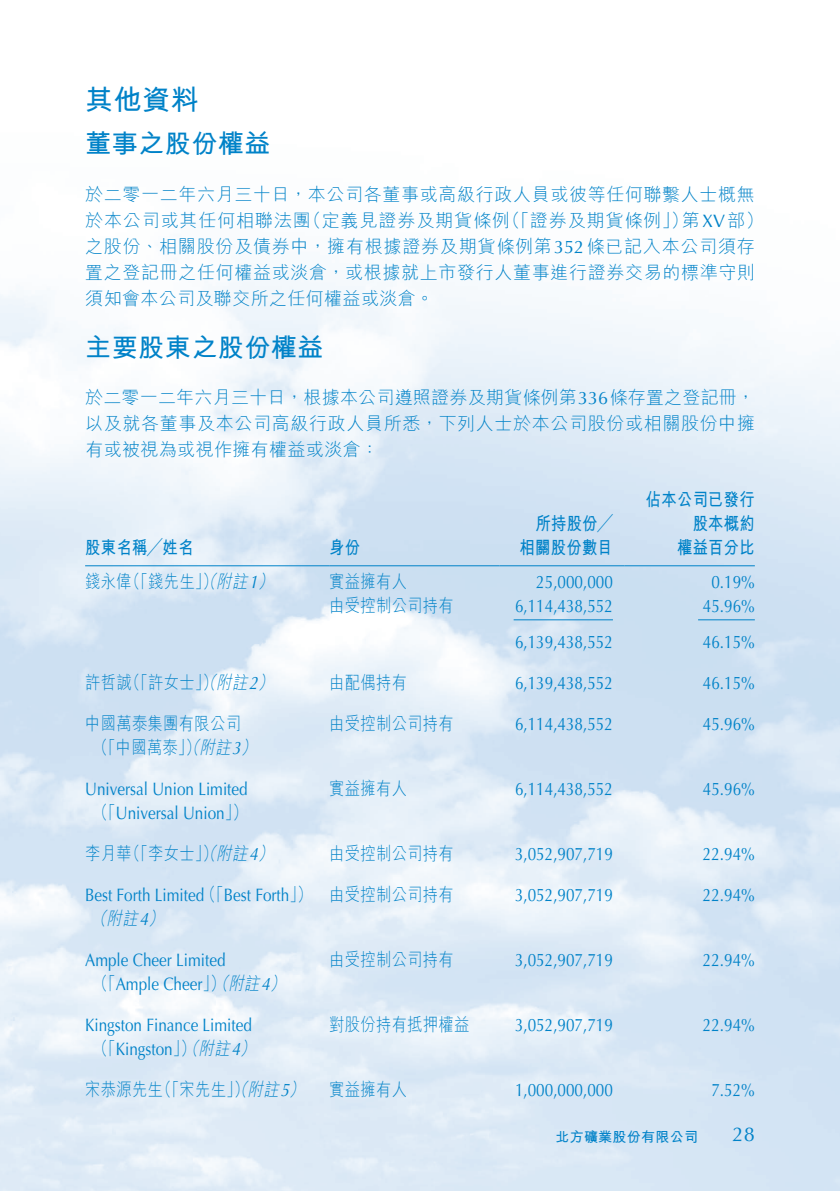
<style>
.page{position:relative;width:840px;height:1191px;background:#fff}
.page>*{position:absolute;margin:0;border:0;box-sizing:border-box;transform-origin:0 0}
.t1{font:700 28px "M Hei HK";color:#0082c8}
.t2{font:700 26px "M Hei HK";letter-spacing:.02em;color:#0082c8}
.t3{font:20px "Optima LT Std";color:#0082c8}
.t4{font:18px/24px "Optima LT Std";color:#0082c8;text-align:center;scale:.85 1}
.t5{font:300 18px/26px "M Hei HK";letter-spacing:.035em;color:#0082c8}
.t6{font:300 18px/24px "M Hei HK";letter-spacing:.035em;color:#0082c8;scale:.85 1}
.t7{font:700 18px/24px "M Hei HK";letter-spacing:.02em;color:#0082c8;text-align:right;scale:.85 1}
.t8{font:italic 300 18px "M Hei HK";color:#0082c8;scale:.85 1}
.t9{font:700 14px "M Hei HK";letter-spacing:.02em;color:#0082c8}
.s1{font-family:"Optima LT Std";font-weight:400}
.s2{font-style:italic}
.s3{font-family:"Optima LT Std";font-weight:400;font-style:italic}
.s4{font-family:"M Hei HK";font-weight:300}
.s5{font-family:"M Hei HK";font-weight:300;font-style:italic}
</style>
<div class="page">
<img style="left:0;top:270px;width:839px;height:921px">
<hr style="left:85px;top:565px;width:244px;height:1px;background:#0082c8">
<hr style="left:329px;top:565px;width:170px;height:1px;background:#0082c8">
<hr style="left:499px;top:565px;width:125px;height:1px;background:#0082c8">
<hr style="left:624px;top:565px;width:130px;height:1px;background:#0082c8">
<hr style="left:513px;top:619px;width:99px;height:1px;background:#0082c8">
<hr style="left:697px;top:619px;width:57px;height:1px;background:#0082c8">
<h1 class="t1" style="left:85px;top:79px;width:115px">其他資料</h1>
<h2 class="t2" style="left:85px;top:125px;width:187px">董事之股份權益</h2>
<p class="t5" style="left:681px;top:181px;width:84px;text-indent:-596px">於二零一二年六月三十日，本公司各董事或高級行政人員或彼等任何聯繫人士概無第<span class="s1">XV</span>部(</p>
<p class="t5" style="left:303px;top:207px;width:208px">（定義見證券及期貨條例</p>
<p class="t5" style="left:502px;top:207px;width:188px">（「證券及期貨條例」）</p>
<p class="t5" style="left:85px;top:207px;width:671px">於本公司或其任何相聯法團<br>之股份、相關股份及債券中，擁有根據證券及期貨條例第<span class="s1">352</span>條已記入本公司須存置之登記冊之任何權益或淡倉，或根據就上市發行人董事進行證券交易的標準守則須知會本公司及聯交所之任何權益或淡倉。</p>
<h2 class="t2" style="left:85px;top:328px;width:240px">主要股東之股份權益</h2>
<p class="t5" style="left:85px;top:384px;width:671px;text-align:justify">於二零一二年六月三十日，根據本公司遵照證券及期貨條例第<span class="s1">336</span>條存置之登記冊，以及就各董事及本公司高級行政人員所悉，下列人士於本公司股份或相關股份中擁有或被視為或視作擁有權益或淡倉：</p>
<p class="t7" style="left:85px;top:534px;width:129px">股東名稱╱姓名</p>
<p class="t7" style="left:329px;top:534px;width:38px">身份</p>
<p class="t6" style="left:125px;top:569px;width:113px">（「錢先生」<span class="s2">（</span>）</p>
<p class="t8" style="left:216px;top:572px;width:73px">附註）<span class="s1">1</span></p>
<p class="t6" style="left:85px;top:569px;width:56px">錢永偉</p>
<p class="t6" style="left:329px;top:569px;width:93px">實益擁有人</p>
<p class="t7" style="left:519px;top:510px;width:111px">所持股份╱相關股份數目</p>
<p class="t4" style="left:536px;top:570px;width:92px">25,000,000</p>
<p class="t7" style="left:645px;top:486px;width:130px">佔本公司已發行股本概約<br>權益百分比</p>
<p class="t4" style="left:711px;top:570px;width:53px">0.19%</p>
<p class="t6" style="left:329px;top:593px;width:148px">由受控制公司持有</p>
<p class="t4" style="left:514px;top:594px;width:117px">6,114,438,552</p>
<p class="t4" style="left:702px;top:594px;width:63px">45.96%</p>
<p class="t4" style="left:514px;top:630px;width:117px">6,139,438,552</p>
<p class="t4" style="left:702px;top:630px;width:63px">46.15%</p>
<p class="t6" style="left:125px;top:670px;width:113px">（「許女士」<span class="s2">（</span>）</p>
<p class="t8" style="left:216px;top:673px;width:73px">附註）<span class="s1">2</span></p>
<p class="t6" style="left:85px;top:670px;width:56px">許哲誠</p>
<p class="t6" style="left:199px;top:711px;width:73px;text-indent:-114px">中國萬泰集團有限公司<span class="s2">附註 (</span><span class="s3">3</span></p>
<p class="t6" style="left:93px;top:735px;width:131px">（「中國萬泰」<span class="s2">（</span>）</p>
<p class="t6" style="left:329px;top:670px;width:93px">由配偶持有</p>
<p class="t6" style="left:329px;top:711px;width:148px">由受控制公司持有</p>
<p class="t4" style="left:514px;top:671px;width:117px">6,139,438,552</p>
<p class="t4" style="left:514px;top:712px;width:117px">6,114,438,552</p>
<p class="t4" style="left:702px;top:671px;width:63px">46.15%</p>
<p class="t4" style="left:702px;top:712px;width:63px">45.96%</p>
<p class="t6" style="left:329px;top:776px;width:93px">實益擁有人</p>
<p class="t4" style="left:85px;top:777px;width:193px">Universal Union Limited<span class="s4">（「</span>Universal Union <span class="s4">(「</span></p>
<p class="t4" style="left:702px;top:777px;width:63px">45.96%</p>
<p class="t4" style="left:514px;top:777px;width:117px">6,114,438,552</p>
<p class="t6" style="left:125px;top:841px;width:113px">（「李女士」<span class="s2">（</span>）</p>
<p class="t8" style="left:216px;top:844px;width:73px">附註）<span class="s1">4</span></p>
<p class="t6" style="left:85px;top:841px;width:56px">李月華</p>
<p class="t6" style="left:329px;top:841px;width:148px">由受控制公司持有</p>
<p class="t4" style="left:514px;top:842px;width:117px">3,052,907,719</p>
<p class="t4" style="left:702px;top:842px;width:63px">22.94%</p>
<p class="t4" style="left:201px;top:883px;width:133px"><span class="s4">（「</span>Best Forth <span class="s4">(「</span></p>
<p class="t4" style="left:85px;top:883px;width:142px">Best Forth Limited</p>
<p class="t8" style="left:107px;top:909px;width:73px">附註 (<span class="s1">4</span></p>
<p class="t8" style="left:91px;top:909px;width:24px">（</p>
<p class="t6" style="left:329px;top:882px;width:148px">由受控制公司持有</p>
<p class="t4" style="left:514px;top:883px;width:117px">3,052,907,719</p>
<p class="t4" style="left:702px;top:883px;width:63px">22.94%</p>
<p class="t4" style="left:85px;top:948px;width:167px">Ample Cheer Limited</p>
<p class="t6" style="left:329px;top:947px;width:148px">由受控制公司持有</p>
<p class="t4" style="left:514px;top:948px;width:117px">3,052,907,719</p>
<p class="t4" style="left:702px;top:948px;width:63px">22.94%</p>
<p class="t4" style="left:93px;top:972px;width:165px"><span class="s4">（「</span>Ample Cheer<span class="s4">」）</span><span class="s5">（</span></p>
<p class="t8" style="left:228px;top:974px;width:73px">附註 (<span class="s1">4</span></p>
<p class="t4" style="left:85px;top:1013px;width:198px">Kingston Finance Limited</p>
<p class="t8" style="left:198px;top:1039px;width:73px">附註 (<span class="s1">4</span></p>
<p class="t4" style="left:93px;top:1037px;width:130px"><span class="s4">（「</span>Kingston<span class="s4">」）</span><span class="s5">（</span></p>
<p class="t6" style="left:329px;top:1012px;width:166px">對股份持有抵押權益</p>
<p class="t4" style="left:514px;top:1013px;width:117px">3,052,907,719</p>
<p class="t4" style="left:702px;top:1013px;width:63px">22.94%</p>
<p class="t6" style="left:85px;top:1077px;width:93px">宋恭源先生</p>
<p class="t6" style="left:156px;top:1077px;width:113px">（「宋先生」<span class="s2">（</span>）</p>
<p class="t8" style="left:247px;top:1080px;width:73px">附註）<span class="s1">5</span></p>
<p class="t6" style="left:329px;top:1077px;width:93px">實益擁有人</p>
<p class="t4" style="left:514px;top:1078px;width:117px">1,000,000,000</p>
<p class="t4" style="left:711px;top:1078px;width:53px">7.52%</p>
<p class="t9" style="left:555px;top:1126px;width:144px">北方礦業股份有限公司</p>
<p class="t3" style="left:732px;top:1122px;width:24px">28</p>
</div>
